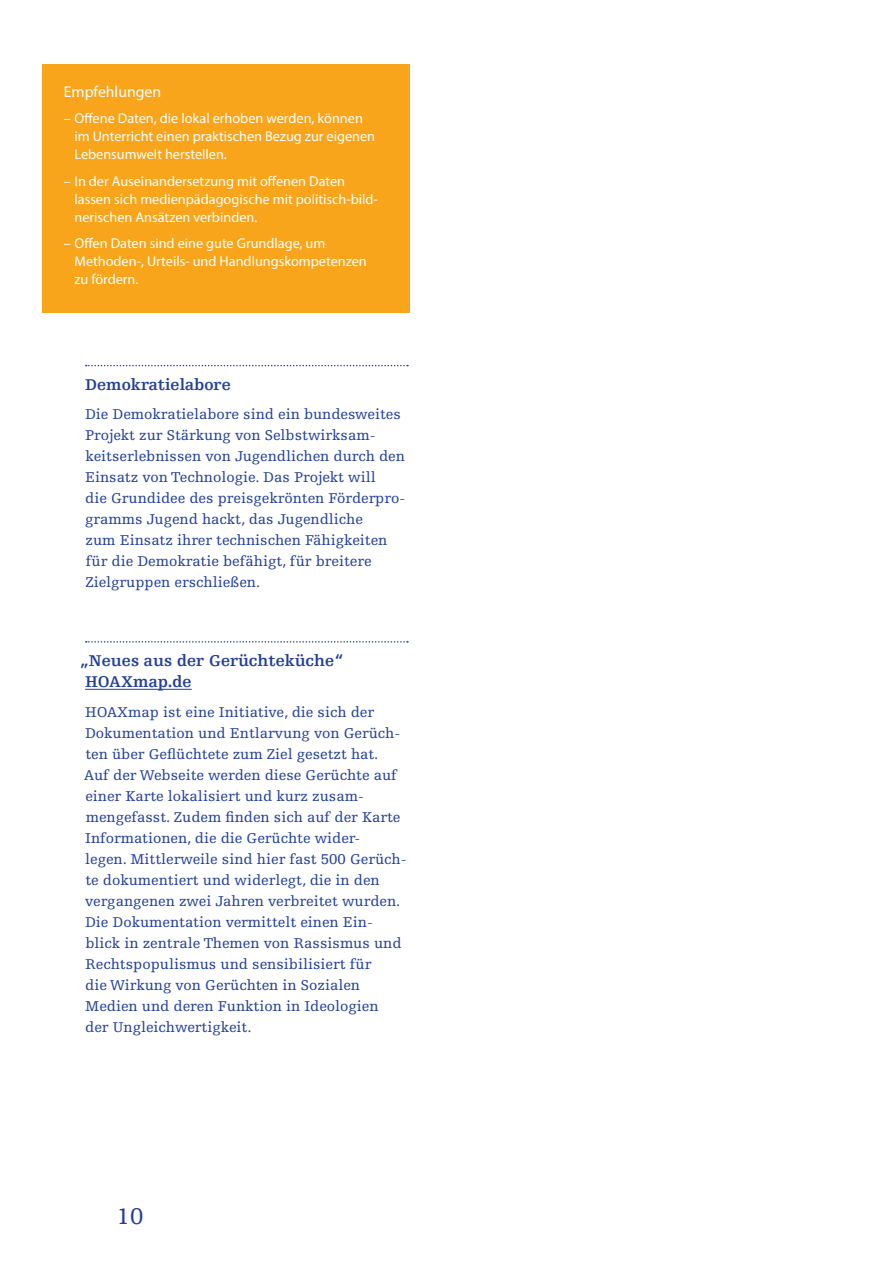
<style>
.page{position:relative;width:893px;height:1263px;background:#fff}
.page>*{position:absolute;margin:0;border:0;box-sizing:border-box;transform-origin:0 0}
.t1{font:24px "Egyptienne FLT Std";color:#223f99}
.t2{font:700 16.5px/21px "Egyptienne FLT Std";color:#223f99}
.t3{font:15.75px "Myriad Pro";color:#fff}
.t4{font:15px/21px "Egyptienne FLT Std";color:#223f99}
.t5{font:14.25px/18px "Myriad Pro";color:#fff}
</style>
<div class="page">
<svg style="left:86px;top:365px;width:322px;height:1px"></svg>
<hr style="left:85px;top:689px;width:107px;height:1px;background:#223f99">
<svg style="left:86px;top:641px;width:322px;height:2px"></svg>
<div style="left:43px;top:64px;width:367px;height:249px;background:#f9a51b"></div>
<p class="t3" style="left:64px;top:82px;width:99px">Empfehlungen</p>
<p class="t5" style="left:74px;top:109px;width:302px;text-indent:-11px">–– Offene Daten, die lokal erhoben werden, können im Unterricht einen praktischen Bezug zur eigenen<br>Lebensumwelt herstellen.</p>
<p class="t5" style="left:74px;top:172px;width:305px;text-indent:-11px">–– In der Auseinandersetzung mit offenen Daten lassen sich medienpädagogische mit politisch-bild&shy;nerischen Ansätzen verbinden.</p>
<p class="t5" style="left:74px;top:234px;width:294px;text-indent:-11px">–– Offen Daten sind eine gute Grundlage, um<br>Methoden-, Urteils- und Handlungskompetenzen zu fördern.</p>
<p class="t2" style="left:85px;top:374px;width:147px">Demokratielabore</p>
<p class="t4" style="left:85px;top:404px;width:322px">Die Demokratielabore sind ein bundesweites Projekt zur Stärkung von Selbstwirksam&shy;keitserlebnissen von Jugendlichen durch den Einsatz von Technologie. Das Projekt will<br>die Grundidee des preisgekrönten Förderpro&shy;gramms Jugend hackt, das Jugendliche<br>zum Einsatz ihrer technischen Fähigkeiten für die Demokratie befähigt, für breitere Zielgruppen erschließen.</p>
<p class="t2" style="left:85px;top:650px;width:260px;text-indent:-5px">„Neues aus der Gerüchteküche“<br>HOAXmap.de</p>
<p class="t4" style="left:84px;top:701px;width:324px">HOAXmap ist eine Initiative, die sich der Dokumentation und Entlarvung von Gerüch&shy;ten über Geflüchtete zum Ziel gesetzt hat.<br>Auf der Webseite werden diese Gerüchte auf einer Karte lokalisiert und kurz zusam&shy;mengefasst. Zudem finden sich auf der Karte Informationen, die die Gerüchte wider-<br>legen. Mittlerweile sind hier fast 500 Gerüch&shy;te dokumentiert und widerlegt, die in den vergangenen zwei Jahren verbreitet wurden.<br>Die Dokumentation vermittelt einen Ein&shy;blick in zentrale Themen von Rassismus und Rechtspopulismus und sensibilisiert für<br>die Wirkung von Gerüchten in Sozialen Medien und deren Funktion in Ideologien<br>der Ungleichwertigkeit.</p>
<h1 class="t1" style="left:117px;top:1203px;width:28px">10</h1>
</div>
